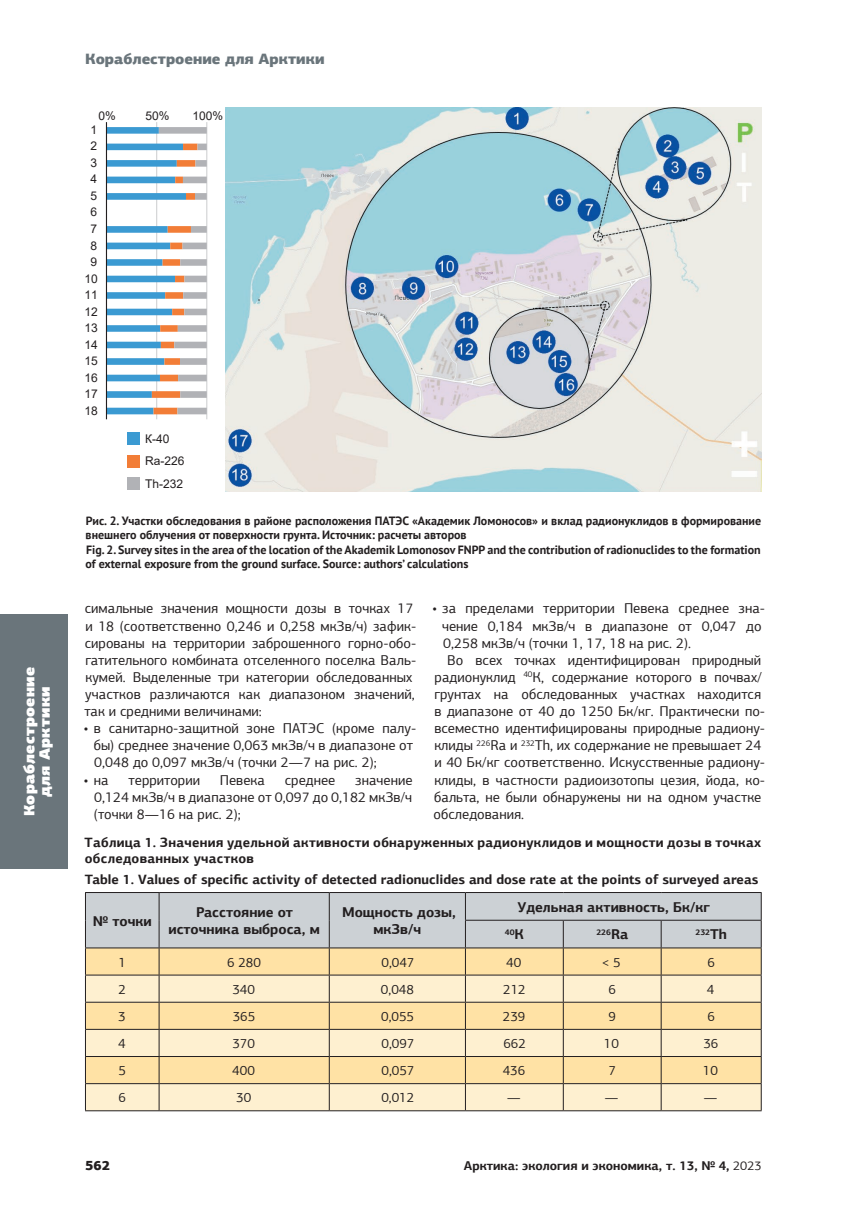
<style>
.page{position:relative;width:868px;height:1208px;background:#fff}
.page>*{position:absolute;margin:0;border:0;box-sizing:border-box;transform-origin:0 0}
.t1{font:900 15px/15px "PF Agora Sans Pro";letter-spacing:.02em;color:#fff;text-align:center}
.t2{font:900 15px "PF Agora Sans Pro";color:#6a757b}
.t3{font:14.25px/17.1px "PF Agora Sans Pro";color:#231f20}
.t4{font:700 14.25px/17.1px "PF Agora Sans Pro";color:#231f20;text-align:center}
.t5{font:700 13.5px/16.2px "PF Agora Sans Pro";letter-spacing:.02em;color:#231f20}
.t6{font:700 13.5px "PF Agora Sans Pro";color:#231f20}
.t7{font:13.5px "PF Agora Sans Pro";color:#231f20}
.t8{font:900 13.5px "PF Agora Sans Pro";color:#231f20}
.t9{font:700 12.75px "PF Agora Sans Pro";color:#231f20}
.t10{font:700 12px/14.4px "PT Sans";color:#231f20}
.t11{font:12px/16.5px "Arial";color:#231f20;text-align:center}
.t12{font:700 8.25px "PF Agora Sans Pro";color:#231f20}
.s1{font-size:14.25px}
.s2{font-weight:400}
</style>
<div class="page">
<div style="left:0;top:614px;width:68px;height:254px;background:#6a757b"></div>
<img style="left:225px;top:107px;width:536px;height:385px">
<hr style="left:85px;top:1110px;width:74px;height:1px;background:#231f20">
<hr style="left:159px;top:1110px;width:170px;height:1px;background:#231f20">
<hr style="left:329px;top:1110px;width:136px;height:1px;background:#231f20">
<hr style="left:465px;top:1110px;width:98px;height:1px;background:#231f20">
<hr style="left:563px;top:1110px;width:98px;height:1px;background:#231f20">
<hr style="left:661px;top:1110px;width:100px;height:1px;background:#231f20">
<svg style="left:85px;top:892px;width:676px;height:218px;background:#e6d8b8"></svg>
<hr style="left:156px;top:122px;width:1px;height:297px;background:#d1d2d4">
<hr style="left:206px;top:122px;width:1px;height:297px;background:#d1d2d4">
<svg style="left:107px;top:127px;width:100px;height:287px"></svg>
<hr style="left:106px;top:122px;width:1px;height:297px;background:#231f20">
<div style="left:127px;top:432px;width:12px;height:13px;background:#3b9ad2"></div>
<div style="left:127px;top:455px;width:12px;height:12px;background:#f27d37"></div>
<div style="left:127px;top:477px;width:12px;height:13px;background:#b1b2b6"></div>
<p class="t1" style="left:22px;top:816px;width:151px;rotate:-90deg">Кораблестроение для Арктики</p>
<p class="t2" style="left:85px;top:49px;width:241px">Кораблестроение для Арктики</p>
<p class="t11" style="left:98px;top:107px;width:19px">0%</p>
<p class="t11" style="left:145px;top:107px;width:26px">50%</p>
<p class="t11" style="left:192px;top:107px;width:32px">100%</p>
<p class="t11" style="left:84px;top:121px;width:15px">1<br>2<br>3<br>4<br>5<br>6<br>7<br>8<br>9<br>10<br>11<br>12<br>13<br>14<br>15<br>16<br>17<br>18</p>
<p class="t11" style="left:145px;top:427px;width:41px;line-height:22.5px;text-align:left">К-40<br>Ra-226<br>Th-232</p>
<p class="t10" style="left:85px;top:513px;width:677px">Рис. 2. Участки обследования в районе расположения ПАТЭС «Академик Ломоносов» и вклад радионуклидов в формирование внешнего облучения от поверхности грунта. Источник: расчеты авторов<br>Fig. 2. Survey sites in the area of the location of the Akademik Lomonosov FNPP and the contribution of radionuclides to the formation of external exposure from the ground surface. Source: authors’ calculations</p>
<p class="t3" style="left:432px;top:600px;width:334px">• за пределами территории Певека среднее зна-</p>
<p class="t3" style="left:442px;top:617px;width:321px">чение 0,184 мкЗв/ч в диапазоне от 0,047 до</p>
<p class="t3" style="left:443px;top:634px;width:249px">0,258 мкЗв/ч (точки 1, 17, 18 на рис. 2).</p>
<p class="t3" style="left:447px;top:651px;width:315px">Во всех точках идентифицирован природный</p>
<p class="t3" style="left:434px;top:668px;width:329px">радионуклид <sup>40</sup>К, содержание которого в почвах/</p>
<p class="t3" style="left:434px;top:685px;width:328px">грунтах на обследованных участках находится</p>
<p class="t3" style="left:434px;top:702px;width:332px">в диапазоне от 40 до 1250 Бк/кг. Практически по-</p>
<p class="t3" style="left:434px;top:720px;width:332px">всеместно идентифицированы природные радиону-</p>
<p class="t3" style="left:434px;top:737px;width:328px">клиды <sup>226</sup>Ra и <sup>232</sup>Th, их содержание не превышает 24</p>
<p class="t3" style="left:434px;top:754px;width:332px">и 40 Бк/кг соответственно. Искусственные радиону-</p>
<p class="t3" style="left:434px;top:771px;width:332px">клиды, в частности радиоизотопы цезия, йода, ко-</p>
<p class="t3" style="left:434px;top:788px;width:329px">бальта, не были обнаружены ни на одном участке</p>
<p class="t3" style="left:433px;top:805px;width:92px">обследования.</p>
<p class="t5" style="left:84px;top:834px;width:678px">Таблица 1. Значения удельной активности обнаруженных радионуклидов и мощности дозы в точках обследованных участков</p>
<p class="t6" style="left:85px;top:870px;width:675px">Table 1. Values of specific activity of detected radionuclides and dose rate at the points of surveyed areas</p>
<p class="t4" style="left:93px;top:912px;width:61px">№ точки</p>
<p class="t4" style="left:168px;top:903px;width:153px">Расстояние от источника выброса, м</p>
<p class="t4" style="left:342px;top:903px;width:115px">Мощность дозы, мкЗв/ч</p>
<p class="t4" style="left:517px;top:898px;width:194px">Удельная активность, Бк/кг</p>
<p class="t3" style="left:85px;top:600px;width:333px">симальные значения мощности дозы в точках 17 и 18 (соответственно 0,246 и 0,258 мкЗв/ч) зафик&shy;сированы на территории заброшенного горно-обо&shy;гатительного комбината отселенного поселка Валь&shy;кумей. Выделенные три категории обследованных участков различаются как диапазоном значений, так и средними величинами:</p>
<p class="t3" style="left:94px;top:720px;width:324px;text-indent:-10px">• в санитарно-защитной зоне ПАТЭС (кроме палу&shy;бы) среднее значение 0,063 мкЗв/ч в диапазоне от<br>0,048 до 0,097 мкЗв/ч (точки 2—7 на рис. 2);</p>
<p class="t3" style="left:84px;top:771px;width:27px">• на</p>
<p class="t3" style="left:128px;top:771px;width:73px">территории</p>
<p class="t3" style="left:220px;top:771px;width:47px">Певека</p>
<p class="t3" style="left:285px;top:771px;width:52px">среднее</p>
<p class="t3" style="left:94px;top:771px;width:320px;text-align:justify;text-indent:261px">значение 0,124 мкЗв/ч в диапазоне от 0,097 до 0,182 мкЗв/ч (точки 8—16 на рис. 2);</p>
<p class="t12" style="left:504px;top:926px;width:21px">40<span class="s1">К</span></p>
<p class="t12" style="left:596px;top:926px;width:34px">226<span class="s1">Ra</span></p>
<p class="t12" style="left:695px;top:926px;width:33px">232<span class="s1">Th</span></p>
<p class="t7" style="left:119px;top:954px;width:9px">1</p>
<p class="t7" style="left:227px;top:954px;width:35px">6 280</p>
<p class="t7" style="left:381px;top:954px;width:34px">0,047</p>
<p class="t7" style="left:506px;top:954px;width:17px">40</p>
<p class="t7" style="left:602px;top:954px;width:20px">&lt; 5</p>
<p class="t7" style="left:707px;top:954px;width:9px">6</p>
<p class="t7" style="left:119px;top:981px;width:9px">2</p>
<p class="t7" style="left:232px;top:981px;width:24px">340</p>
<p class="t7" style="left:381px;top:981px;width:34px">0,048</p>
<p class="t7" style="left:503px;top:981px;width:24px">212</p>
<p class="t7" style="left:608px;top:981px;width:9px">6</p>
<p class="t7" style="left:706px;top:981px;width:9px">4</p>
<p class="t7" style="left:118px;top:1008px;width:9px">3</p>
<p class="t7" style="left:233px;top:1008px;width:24px">365</p>
<p class="t7" style="left:381px;top:1008px;width:34px">0,055</p>
<p class="t7" style="left:503px;top:1008px;width:24px">239</p>
<p class="t7" style="left:608px;top:1008px;width:9px">9</p>
<p class="t7" style="left:707px;top:1008px;width:9px">6</p>
<p class="t7" style="left:118px;top:1035px;width:9px">4</p>
<p class="t7" style="left:232px;top:1035px;width:24px">370</p>
<p class="t7" style="left:381px;top:1035px;width:34px">0,097</p>
<p class="t7" style="left:503px;top:1035px;width:24px">662</p>
<p class="t7" style="left:604px;top:1035px;width:17px">10</p>
<p class="t7" style="left:703px;top:1035px;width:17px">36</p>
<p class="t7" style="left:118px;top:1062px;width:9px">5</p>
<p class="t7" style="left:232px;top:1062px;width:24px">400</p>
<p class="t7" style="left:381px;top:1062px;width:34px">0,057</p>
<p class="t7" style="left:502px;top:1062px;width:24px">436</p>
<p class="t7" style="left:608px;top:1062px;width:9px">7</p>
<p class="t7" style="left:702px;top:1062px;width:17px">10</p>
<p class="t7" style="left:119px;top:1089px;width:9px">6</p>
<p class="t7" style="left:236px;top:1089px;width:17px">30</p>
<p class="t7" style="left:381px;top:1089px;width:34px">0,012</p>
<p class="t7" style="left:507px;top:1089px;width:15px">—</p>
<p class="t7" style="left:605px;top:1089px;width:15px">—</p>
<p class="t7" style="left:703px;top:1089px;width:15px">—</p>
<p class="t8" style="left:85px;top:1156px;width:26px">562</p>
<p class="t9" style="left:464px;top:1157px;width:299px">Арктика: экология и экономика, т. 13, № 4, <span class="s2">2023</span></p>
</div>
